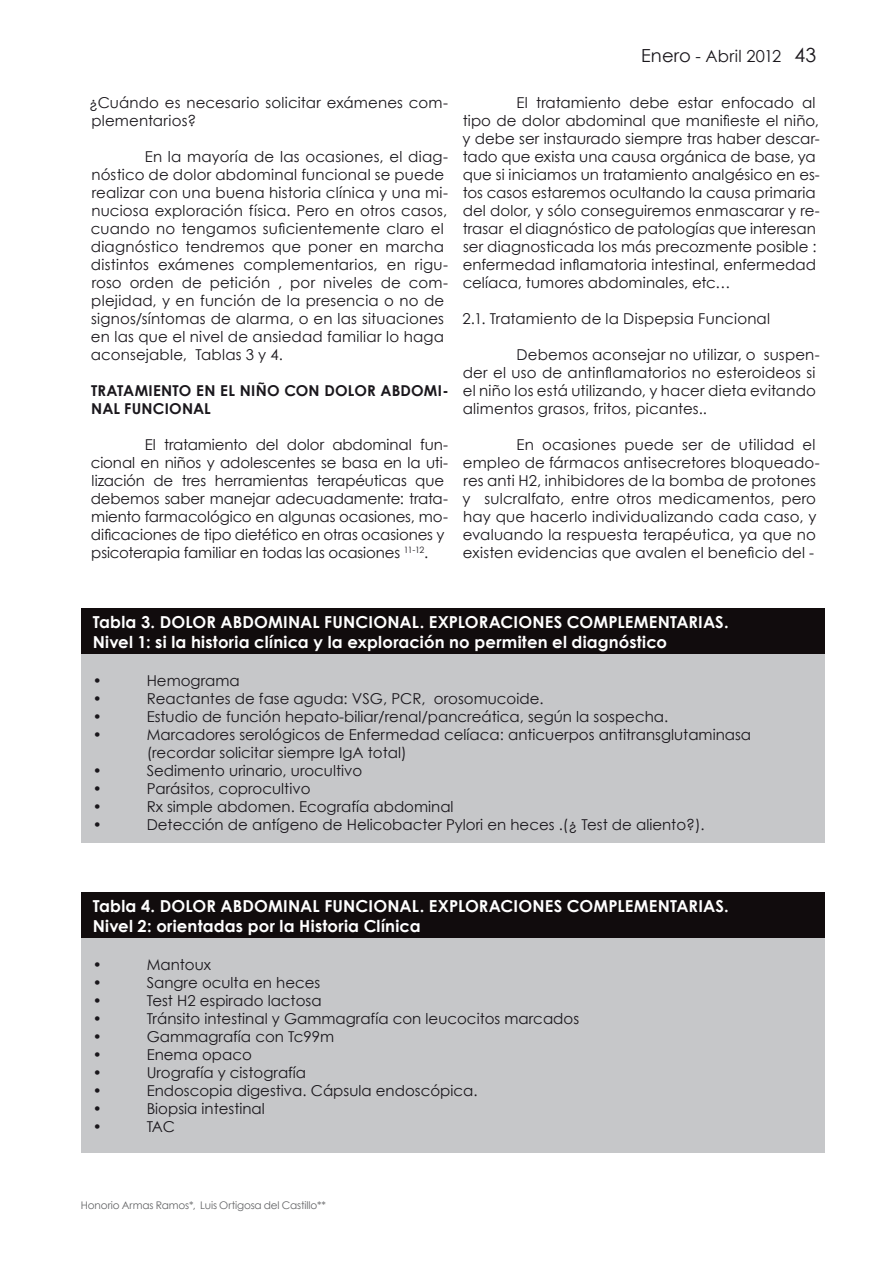
<style>
.page{position:relative;width:893px;height:1263px;background:#fff}
.page>*{position:absolute;margin:0;border:0;box-sizing:border-box;transform-origin:0 0}
.t1{font:700 16.5px/19.8px "Century Gothic";letter-spacing:.01em;color:#fff}
.t2{font:16.5px "Century Gothic";letter-spacing:.02em;color:#1a171c}
.t3{font:15px/18px "Century Gothic";color:#1a171c}
.t4{font:700 15px/18px "Century Gothic";letter-spacing:.01em;color:#1a171c}
.t5{font:10.5px "Century Gothic";letter-spacing:-.01em;color:#646567}
.s1{font-size:18px}
.s2{font-size:19.5px}
</style>
<div class="page">
<div style="left:81px;top:608px;width:744px;height:47px;background:#110c0d"></div>
<div style="left:81px;top:893px;width:744px;height:46px;background:#110c0d"></div>
<div style="left:81px;top:654px;width:744px;height:188px;background:#c6c7c9"></div>
<div style="left:81px;top:938px;width:744px;height:214px;background:#c6c7c9"></div>
<p class="t3" style="left:89px;top:93px;width:360px">¿Cuándo es necesario solicitar exámenes com&shy;plementarios?</p>
<p class="t3" style="left:91px;top:147px;width:359px;text-indent:54px">En la mayoría de las ocasiones, el diag&shy;nóstico de dolor abdominal funcional se puede realizar con una buena historia clínica y una mi&shy;nuciosa exploración física. Pero en otros casos, cuando no tengamos suficientemente claro el diagnóstico tendremos que poner en marcha distintos exámenes complementarios, en rigu&shy;roso orden de petición , por niveles de com&shy;plejidad, y en función de la presencia o no de signos/síntomas de alarma, o en las situaciones en las que el nivel de ansiedad familiar lo haga aconsejable, Tablas 3 y 4.</p>
<p class="t4" style="left:91px;top:381px;width:359px">TRATAMIENTO EN EL NIÑO CON DOLOR ABDOMI-<br>NAL FUNCIONAL</p>
<p class="t3" style="left:91px;top:435px;width:359px;text-indent:54px">El tratamiento del dolor abdominal fun&shy;cional en niños y adolescentes se basa en la uti&shy;lización de tres herramientas terapéuticas que debemos saber manejar adecuadamente: trata&shy;miento farmacológico en algunas ocasiones, mo&shy;dificaciones de tipo dietético en otras ocasiones y psicoterapia familiar en todas las ocasiones <sup>11-12</sup>.</p>
<p class="t2" style="left:641px;top:46px;width:177px"><span class="s1">Enero</span> - Abril 2012 <span class="s2">43</span></p>
<p class="t3" style="left:463px;top:93px;width:359px;text-indent:54px">El tratamiento debe estar enfocado al tipo de dolor abdominal que manifieste el niño, y debe ser instaurado siempre tras haber descar&shy;tado que exista una causa orgánica de base, ya que si iniciamos un tratamiento analgésico en es&shy;tos casos estaremos ocultando la causa primaria del dolor, y sólo conseguiremos enmascarar y re&shy;trasar el diagnóstico de patologías que interesan ser diagnosticada los más precozmente posible : enfermedad inflamatoria intestinal, enfermedad celíaca, tumores abdominales, etc…</p>
<p class="t3" style="left:462px;top:309px;width:309px">2.1. Tratamiento de la Dispepsia Funcional</p>
<p class="t3" style="left:463px;top:345px;width:359px;text-indent:54px">Debemos aconsejar no utilizar, o suspen&shy;der el uso de antinflamatorios no esteroideos si el niño los está utilizando, y hacer dieta evitando alimentos grasos, fritos, picantes..</p>
<p class="t3" style="left:463px;top:435px;width:359px;text-indent:54px">En ocasiones puede ser de utilidad el empleo de fármacos antisecretores bloqueado&shy;res anti H2, inhibidores de la bomba de protones y sulcralfato, entre otros medicamentos, pero hay que hacerlo individualizando cada caso, y evaluando la respuesta terapéutica, ya que no existen evidencias que avalen el beneficio del -</p>
<p class="t1" style="left:93px;top:612px;width:638px">Tabla 3. DOLOR ABDOMINAL FUNCIONAL. EXPLORACIONES COMPLEMENTARIAS.<br>Nivel 1: si la historia clínica y la exploración no permiten el diagnóstico</p>
<p class="t3" style="left:93px;top:671px;width:11px">•</p>
<p class="t3" style="left:147px;top:671px;width:95px">Hemograma</p>
<p class="t3" style="left:93px;top:689px;width:11px">•</p>
<p class="t3" style="left:147px;top:689px;width:398px">Reactantes de fase aguda: VSG, PCR, orosomucoide.</p>
<p class="t3" style="left:93px;top:707px;width:11px">•</p>
<p class="t3" style="left:147px;top:707px;width:523px">Estudio de función hepato-biliar/renal/pancreática, según la sospecha.</p>
<p class="t3" style="left:93px;top:725px;width:11px">•</p>
<p class="t3" style="left:147px;top:725px;width:606px">Marcadores serológicos de Enfermedad celíaca: anticuerpos antitransglutaminasa (recordar solicitar siempre IgA total)</p>
<p class="t3" style="left:93px;top:761px;width:11px">•</p>
<p class="t3" style="left:147px;top:761px;width:217px">Sedimento urinario, urocultivo</p>
<p class="t3" style="left:93px;top:779px;width:11px">•</p>
<p class="t3" style="left:147px;top:779px;width:165px">Parásitos, coprocultivo</p>
<p class="t3" style="left:93px;top:797px;width:11px">•</p>
<p class="t3" style="left:147px;top:797px;width:308px">Rx simple abdomen. Ecografía abdominal</p>
<p class="t3" style="left:93px;top:815px;width:11px">•</p>
<p class="t3" style="left:147px;top:815px;width:560px">Detección de antígeno de Helicobacter Pylori en heces .(¿ Test de aliento?).</p>
<p class="t1" style="left:93px;top:896px;width:638px">Tabla 4. DOLOR ABDOMINAL FUNCIONAL. EXPLORACIONES COMPLEMENTARIAS.<br>Nivel 2: orientadas por la Historia Clínica</p>
<p class="t3" style="left:93px;top:955px;width:11px">•</p>
<p class="t3" style="left:147px;top:955px;width:66px">Mantoux</p>
<p class="t3" style="left:93px;top:973px;width:11px">•</p>
<p class="t3" style="left:147px;top:973px;width:175px">Sangre oculta en heces</p>
<p class="t3" style="left:93px;top:991px;width:11px">•</p>
<p class="t3" style="left:147px;top:991px;width:176px">Test H2 espirado lactosa</p>
<p class="t3" style="left:93px;top:1009px;width:11px">•</p>
<p class="t3" style="left:147px;top:1009px;width:434px">Tránsito intestinal y Gammagrafía con leucocitos marcados</p>
<p class="t3" style="left:93px;top:1027px;width:11px">•</p>
<p class="t3" style="left:147px;top:1027px;width:189px">Gammagrafía con Tc99m</p>
<p class="t3" style="left:93px;top:1045px;width:11px">•</p>
<p class="t3" style="left:147px;top:1045px;width:107px">Enema opaco</p>
<p class="t3" style="left:93px;top:1063px;width:11px">•</p>
<p class="t3" style="left:147px;top:1063px;width:161px">Urografía y cistografía</p>
<p class="t3" style="left:93px;top:1081px;width:11px">•</p>
<p class="t3" style="left:147px;top:1081px;width:332px">Endoscopia digestiva. Cápsula endoscópica.</p>
<p class="t3" style="left:93px;top:1099px;width:11px">•</p>
<p class="t3" style="left:147px;top:1099px;width:120px">Biopsia intestinal</p>
<p class="t3" style="left:93px;top:1117px;width:11px">•</p>
<p class="t3" style="left:147px;top:1117px;width:30px">TAC</p>
<p class="t5" style="left:81px;top:1199px;width:247px">Honorio Armas Ramos*, Luis Ortigosa del Castillo**</p>
</div>
